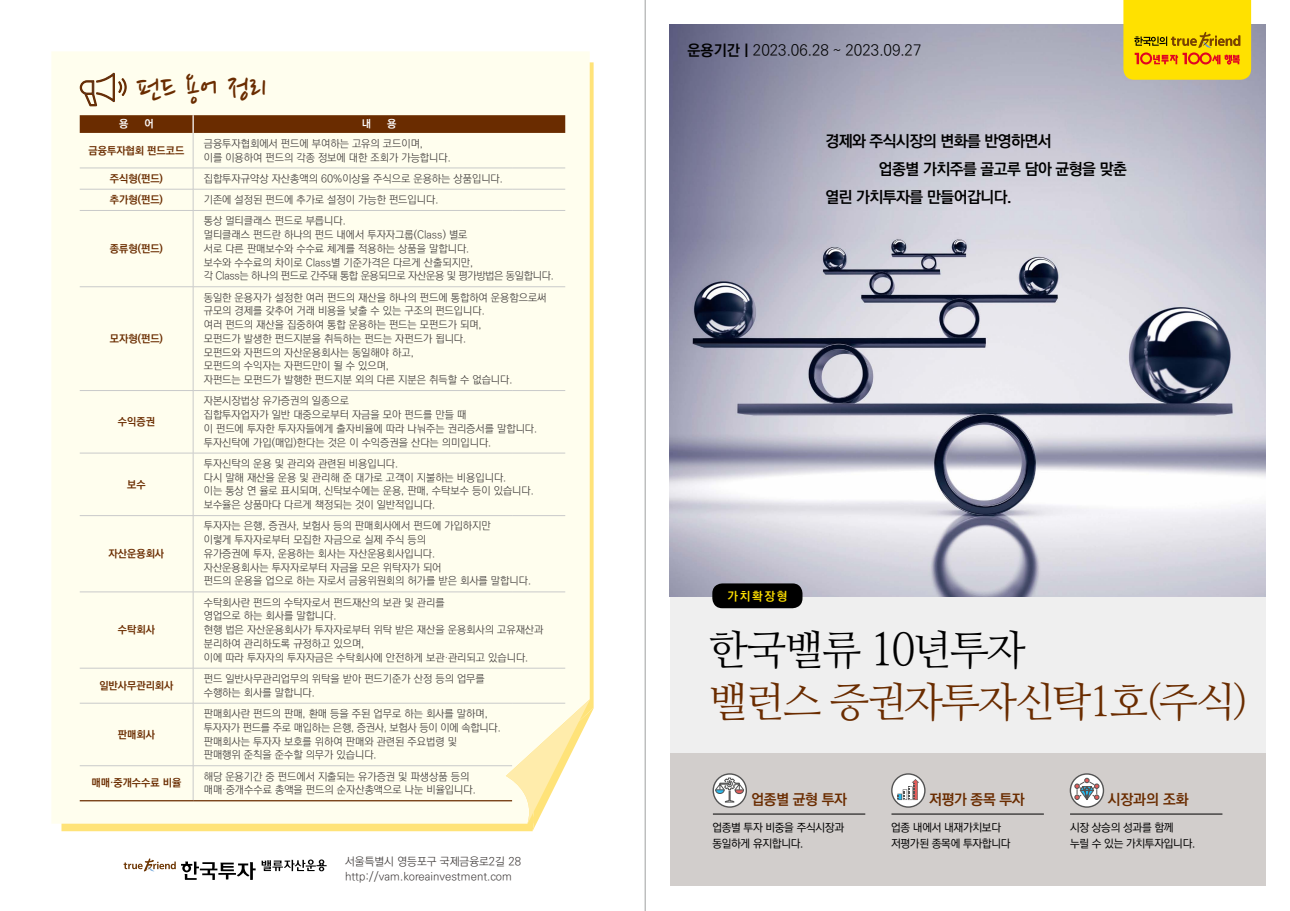
<style>
.page{position:relative;width:1290px;height:911px;background:#fff}
.page>*{position:absolute;margin:0;border:0;box-sizing:border-box;transform-origin:0 0}
.t1{font:41.38px/52.2px "Nanum Myeongjo OTF";letter-spacing:-.055em;color:#6a2c00}
.t2{font:37.5px "Nanum Pen OTF";color:#6a2c00;scale:.9 1}
.t3{font:700 15.88px "Ko Pub World Dotum";letter-spacing:-.03em;color:#000}
.t4{font:300 15px "Ko Pub World Dotum";color:#000}
.t5{font:700 14.62px "Ko Pub World Dotum";letter-spacing:-.02em;color:#6a2c00}
.t6{font:700 12px "Ko Pub World Dotum";letter-spacing:.16em;color:#ffe100}
.t7{font:300 11.25px/15px "Ko Pub World Dotum";color:#3e3a39}
.t8{font:500 11.12px/16px "Ko Pub World Dotum";letter-spacing:-.025em;color:#000}
.t9{font:300 10.62px/13.8px "Ko Pub World Dotum";color:#3e3a39}
.t10{font:700 10.62px "Ko Pub World Dotum";color:#6a2c00}
.t11{font:700 10.62px "Ko Pub World Dotum";color:#fff}
.s1{font-weight:700}
.s2{color:#000}
.s3{font-size:45.12px;color:#000}
</style>
<div class="page">
<div style="left:670px;top:455px;width:595px;height:307px;background:#efefef"></div>
<div style="left:670px;top:753px;width:595px;height:133px;background:#d2cecc"></div>
<img style="left:670px;top:25px;width:595px;height:571px">
<svg style="left:1123px;top:0;width:128px;height:80px;background:#f4cc04"></svg>
<div style="left:712px;top:583px;width:90px;height:25px;background:#000;border-radius:10px"></div>
<hr style="left:713px;top:813px;width:152px;height:1px;background:#000">
<hr style="left:891px;top:813px;width:153px;height:1px;background:#000">
<hr style="left:1070px;top:813px;width:152px;height:1px;background:#000">
<svg style="left:892px;top:774px;width:33px;height:33px"></svg>
<div style="left:891px;top:773px;width:34px;height:34px;border:1px solid #545454;border-radius:50%"></div>
<svg style="left:897px;top:779px;width:22px;height:21px"></svg>
<svg style="left:713px;top:774px;width:33px;height:33px"></svg>
<div style="left:712px;top:773px;width:35px;height:34px;border:1px solid #545454;border-radius:50%"></div>
<svg style="left:714px;top:777px;width:31px;height:26px"></svg>
<svg style="left:1070px;top:774px;width:33px;height:33px"></svg>
<div style="left:1070px;top:773px;width:34px;height:34px;border:1px solid #545454;border-radius:50%"></div>
<svg style="left:1074px;top:778px;width:25px;height:24px"></svg>
<div style="left:51px;top:51px;width:539px;height:772px;background:#fffeee"></div>
<svg style="left:506px;top:699px;width:88px;height:132px"></svg>
<svg style="left:80px;top:115px;width:485px;height:18px;background:#6c2f04"></svg>
<hr style="left:80px;top:168px;width:113px;height:1px;background:#c9caca">
<hr style="left:193px;top:168px;width:319px;height:1px;background:#c9caca">
<hr style="left:512px;top:168px;width:53px;height:1px;background:#c9caca">
<hr style="left:80px;top:189px;width:113px;height:1px;background:#c9caca">
<hr style="left:193px;top:189px;width:319px;height:1px;background:#c9caca">
<hr style="left:512px;top:189px;width:53px;height:1px;background:#c9caca">
<hr style="left:80px;top:210px;width:113px;height:1px;background:#c9caca">
<hr style="left:193px;top:210px;width:319px;height:1px;background:#c9caca">
<hr style="left:512px;top:210px;width:53px;height:1px;background:#c9caca">
<hr style="left:80px;top:286px;width:113px;height:1px;background:#c9caca">
<hr style="left:193px;top:286px;width:319px;height:1px;background:#c9caca">
<hr style="left:512px;top:286px;width:53px;height:1px;background:#c9caca">
<hr style="left:80px;top:390px;width:113px;height:1px;background:#c9caca">
<hr style="left:193px;top:390px;width:319px;height:1px;background:#c9caca">
<hr style="left:512px;top:390px;width:53px;height:1px;background:#c9caca">
<hr style="left:80px;top:453px;width:113px;height:1px;background:#c9caca">
<hr style="left:193px;top:453px;width:319px;height:1px;background:#c9caca">
<hr style="left:512px;top:453px;width:53px;height:1px;background:#c9caca">
<hr style="left:80px;top:515px;width:113px;height:1px;background:#c9caca">
<hr style="left:193px;top:515px;width:319px;height:1px;background:#c9caca">
<hr style="left:512px;top:515px;width:53px;height:1px;background:#c9caca">
<hr style="left:80px;top:591px;width:113px;height:1px;background:#c9caca">
<hr style="left:193px;top:591px;width:319px;height:1px;background:#c9caca">
<hr style="left:512px;top:591px;width:53px;height:1px;background:#c9caca">
<hr style="left:80px;top:668px;width:113px;height:1px;background:#c9caca">
<hr style="left:193px;top:668px;width:319px;height:1px;background:#c9caca">
<hr style="left:512px;top:668px;width:53px;height:1px;background:#c9caca">
<hr style="left:80px;top:703px;width:113px;height:1px;background:#c9caca">
<hr style="left:193px;top:703px;width:319px;height:1px;background:#c9caca">
<hr style="left:512px;top:703px;width:53px;height:1px;background:#c9caca">
<hr style="left:80px;top:765px;width:113px;height:1px;background:#c9caca">
<hr style="left:193px;top:765px;width:319px;height:1px;background:#c9caca">
<hr style="left:193px;top:133px;width:1px;height:35px;background:#c9caca">
<svg style="left:193px;top:168px;width:1px;height:42px"></svg>
<hr style="left:193px;top:211px;width:1px;height:75px;background:#c9caca">
<hr style="left:193px;top:287px;width:1px;height:103px;background:#c9caca">
<hr style="left:193px;top:391px;width:1px;height:62px;background:#c9caca">
<hr style="left:193px;top:453px;width:1px;height:62px;background:#c9caca">
<hr style="left:193px;top:516px;width:1px;height:75px;background:#c9caca">
<hr style="left:193px;top:592px;width:1px;height:76px;background:#c9caca">
<hr style="left:193px;top:668px;width:1px;height:35px;background:#c9caca">
<hr style="left:193px;top:703px;width:1px;height:62px;background:#c9caca">
<hr style="left:193px;top:766px;width:1px;height:34px;background:#c9caca">
<hr style="left:80px;top:800px;width:113px;height:1px;background:#6a2c00">
<hr style="left:193px;top:800px;width:319px;height:1px;background:#6a2c00">
<svg style="left:79px;top:72px;width:48px;height:35px;background:#dbcdb8"></svg>
<svg style="left:124px;top:858px;width:203px;height:22px"></svg>
<hr style="left:645px;top:0;width:1px;height:911px;background:#9fa0a0">
<h2 class="t2" style="left:136px;top:69px;width:147px">펀드 용어 정리</h2>
<p class="t11" style="left:119px;top:116px;width:11px">용</p>
<p class="t11" style="left:144px;top:116px;width:11px">어</p>
<p class="t11" style="left:362px;top:116px;width:11px">내</p>
<p class="t11" style="left:387px;top:116px;width:11px">용</p>
<p class="t10" style="left:89px;top:143px;width:97px">금융투자협회 펀드코드</p>
<p class="t9" style="left:204px;top:137px;width:248px">금융투자협회에서 펀드에 부여하는 고유의 코드이며,<br>이를 이용하여 펀드의 각종 정보에 대한 조회가 가능합니다.</p>
<p class="t10" style="left:110px;top:171px;width:54px">주식형(펀드)</p>
<p class="t9" style="left:204px;top:172px;width:301px">집합투자규약상 자산총액의 60%이상을 주식으로 운용하는 상품입니다.</p>
<p class="t10" style="left:110px;top:192px;width:54px">추가형(펀드)</p>
<p class="t9" style="left:204px;top:193px;width:236px">기존에 설정된 펀드에 추가로 설정이 가능한 펀드입니다.</p>
<p class="t10" style="left:110px;top:241px;width:54px">종류형(펀드)</p>
<p class="t9" style="left:204px;top:214px;width:351px">통상 멀티클래스 펀드로 부릅니다.<br>멀티클래스 펀드란 하나의 펀드 내에서 투자자그룹(Class) 별로<br>서로 다른 판매보수와 수수료 체계를 적용하는 상품을 말합니다.<br>보수와 수수료의 차이로 Class별 기준가격은 다르게 산출되지만,<br>각 Class는 하나의 펀드로 간주돼 통합 운용되므로 자산운용 및 평가방법은 동일합니다.</p>
<p class="t10" style="left:110px;top:331px;width:54px">모자형(펀드)</p>
<p class="t10" style="left:118px;top:414px;width:39px">수익증권</p>
<p class="t10" style="left:127px;top:476px;width:20px">보수</p>
<p class="t10" style="left:109px;top:546px;width:57px">자산운용회사</p>
<p class="t10" style="left:118px;top:622px;width:39px">수탁회사</p>
<p class="t9" style="left:204px;top:291px;width:344px">동일한 운용자가 설정한 여러 펀드의 재산을 하나의 펀드에 통합하여 운용함으로써 규모의 경제를 갖추어 거래 비용을 낮출 수 있는 구조의 펀드입니다.<br>여러 펀드의 재산을 집중하여 통합 운용하는 펀드는 모펀드가 되며,<br>모펀드가 발생한 펀드지분을 취득하는 펀드는 자펀드가 됩니다.<br>모펀드와 자펀드의 자산운용회사는 동일해야 하고,<br>모펀드의 수익자는 자펀드만이 될 수 있으며,<br>자펀드는 모펀드가 발행한 펀드지분 외의 다른 지분은 취득할 수 없습니다.</p>
<p class="t9" style="left:204px;top:394px;width:335px">자본시장법상 유가증권의 일종으로<br>집합투자업자가 일반 대중으로부터 자금을 모아 펀드를 만들 때<br>이 펀드에 투자한 투자자들에게 출자비율에 따라 나눠주는 권리증서를 말합니다. 투자신탁에 가입(매입)한다는 것은 이 수익증권을 산다는 의미입니다.</p>
<p class="t9" style="left:204px;top:457px;width:331px">투자신탁의 운용 및 관리와 관련된 비용입니다.<br>다시 말해 재산을 운용 및 관리해 준 대가로 고객이 지불하는 비용입니다.<br>이는 통상 연 율로 표시되며, 신탁보수에는 운용, 판매, 수탁보수 등이 있습니다. 보수율은 상품마다 다르게 책정되는 것이 일반적입니다.</p>
<p class="t9" style="left:204px;top:519px;width:329px">투자자는 은행, 증권사, 보험사 등의 판매회사에서 펀드에 가입하지만<br>이렇게 투자자로부터 모집한 자금으로 실제 주식 등의<br>유가증권에 투자, 운용하는 회사는 자산운용회사입니다.<br>자산운용회사는 투자자로부터 자금을 모은 위탁자가 되어<br>펀드의 운용을 업으로 하는 자로서 금융위원회의 허가를 받은 회사를 말합니다.</p>
<p class="t9" style="left:204px;top:596px;width:341px">수탁회사란 펀드의 수탁자로서 펀드재산의 보관 및 관리를<br>영업으로 하는 회사를 말합니다.<br>현행 법은 자산운용회사가 투자자로부터 위탁 받은 재산을 운용회사의 고유재산과 분리하여 관리하도록 규정하고 있으며,<br>이에 따라 투자자의 투자자금은 수탁회사에 안전하게 보관·관리되고 있습니다.</p>
<p class="t10" style="left:99px;top:678px;width:76px">일반사무관리회사</p>
<p class="t9" style="left:204px;top:672px;width:282px">펀드 일반사무관리업무의 위탁을 받아 펀드기준가 산정 등의 업무를 수행하는 회사를 말합니다.</p>
<p class="t10" style="left:118px;top:726px;width:39px">판매회사</p>
<p class="t9" style="left:204px;top:707px;width:298px">판매회사란 펀드의 판매, 환매 등을 주된 업무로 하는 회사를 말하며, 투자자가 펀드를 주로 매입하는 은행, 증권사, 보험사 등이 이에 속합니다. 판매회사는 투자자 보호를 위하여 판매와 관련된 주요법령 및<br>판매행위 준칙을 준수할 의무가 있습니다.</p>
<p class="t10" style="left:91px;top:775px;width:91px">매매·중개수수료 비율</p>
<p class="t9" style="left:204px;top:769px;width:273px">해당 운용기간 중 펀드에서 지출되는 유가증권 및 파생상품 등의 매매·중개수수료 총액을 펀드의 순자산총액으로 나눈 비율입니다.</p>
<p class="t7" style="left:345px;top:854px;width:177px">서울특별시 영등포구 국제금융로2길 28 http://vam.koreainvestment.com</p>
<h3 class="t4" style="left:687px;top:39px;width:235px"><span class="s1">운용기간ㅣ</span>2023.06.28 ~ 2023.09.27</h3>
<h3 class="t3" style="left:825px;top:129px;width:228px">경제와 주식시장의 변화를 반영하면서</h3>
<h3 class="t3" style="left:879px;top:157px;width:249px">업종별 가치주를 골고루 담아 균형을 맞춘</h3>
<h3 class="t3" style="left:825px;top:186px;width:188px">열린 가치투자를 만들어갑니다.</h3>
<p class="t6" style="left:727px;top:587px;width:61px">가치확장형</p>
<h1 class="t1" style="left:708px;top:621px;width:541px"><span class="s2">한국밸류</span> <span class="s3">10</span><span class="s2">년투자<br></span>밸런스 증권자투자신탁1호(주식)</h1>
<h3 class="t5" style="left:751px;top:789px;width:97px">업종별 균형 투자</h3>
<h3 class="t5" style="left:929px;top:789px;width:97px">저평가 종목 투자</h3>
<p class="t8" style="left:712px;top:819px;width:133px">업종별 투자 비중을 주식시장과 동일하게 유지합니다.</p>
<p class="t8" style="left:891px;top:819px;width:121px">업종 내에서 내재가치보다 저평가된 종목에 투자합니다</p>
<h3 class="t5" style="left:1108px;top:789px;width:82px">시장과의 조화</h3>
<p class="t8" style="left:1070px;top:819px;width:127px">시장 상승의 성과를 함께 누릴 수 있는 가치투자입니다.</p>
</div>
